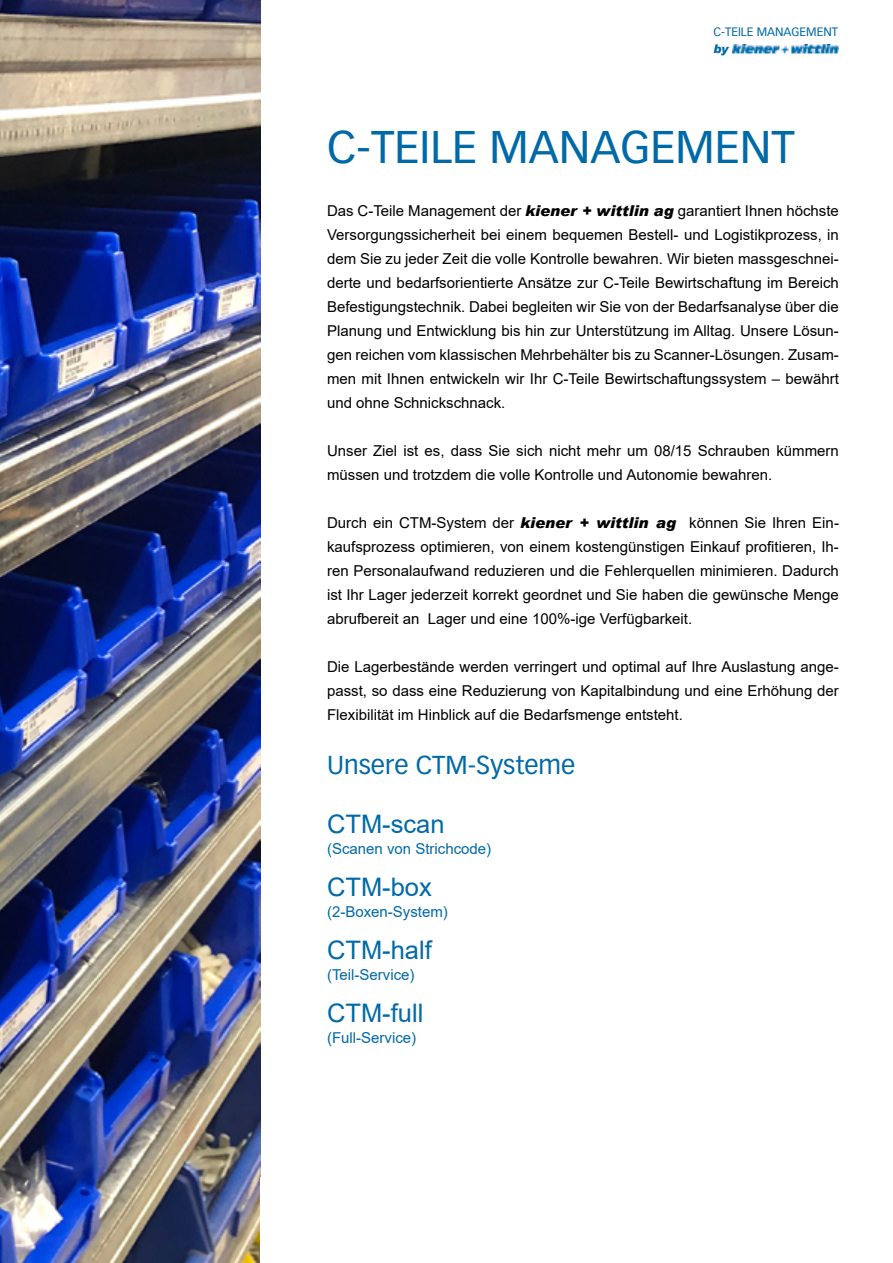
<style>
.page{position:relative;width:893px;height:1263px;background:#fff}
.page>*{position:absolute;margin:0;border:0;box-sizing:border-box;transform-origin:0 0}
.t1{font:45px "Vectora LT Pro";color:#0069a8}
.t2{font:25.5px "Arial";color:#0069a8}
.t3{font:25.5px "Vectora LT Pro";color:#0069a8}
.t4{font:15px/24px "Arial";color:#000;text-align:justify}
.t5{font:15px "Arial";color:#0069a8}
.t6{font:12px "Vectora LT Std";color:#0069a8}
.t7{font:italic 900 12px "Arial";color:#0069a8}
.s1{font-weight:900;font-style:italic}
</style>
<div class="page">
<img style="left:732px;top:45px;width:107px;height:9px">
<img style="left:0;top:0;width:260px;height:1263px">
<p class="t6" style="left:713px;top:25px;width:126px">C-TEILE MANAGEMENT</p>
<p class="t7" style="left:713px;top:41px;width:17px">by</p>
<h1 class="t1" style="left:327px;top:119px;width:469px">C-TEILE MANAGEMENT</h1>
<p class="t4" style="left:327px;top:199px;width:513px">Das C-Teile Management der <span class="s1">kiener + wittlin ag</span> garantiert Ihnen höchste Versorgungssicherheit bei einem bequemen Bestell- und Logistikprozess, in dem Sie zu jeder Zeit die volle Kontrolle bewahren. Wir bieten massgeschnei&shy;derte und bedarfsorientierte Ansätze zur C-Teile Bewirtschaftung im Bereich Befestigungstechnik. Dabei begleiten wir Sie von der Bedarfsanalyse über die Planung und Entwicklung bis hin zur Unterstützung im Alltag. Unsere Lösun&shy;gen reichen vom klassischen Mehrbehälter bis zu Scanner-Lösungen. Zusam&shy;men mit Ihnen entwickeln wir Ihr C-Teile Bewirtschaftungssystem – bewährt und ohne Schnickschnack.</p>
<p class="t4" style="left:327px;top:439px;width:513px">Unser Ziel ist es, dass Sie sich nicht mehr um 08/15 Schrauben kümmern müssen und trotzdem die volle Kontrolle und Autonomie bewahren.</p>
<p class="t4" style="left:327px;top:511px;width:513px">Durch ein CTM-System der <span class="s1">kiener + wittlin ag</span> können Sie Ihren Ein&shy;kaufsprozess optimieren, von einem kostengünstigen Einkauf profitieren, Ih&shy;ren Personalaufwand reduzieren und die Fehlerquellen minimieren. Dadurch ist Ihr Lager jederzeit korrekt geordnet und Sie haben die gewünsche Menge abrufbereit an Lager und eine 100%-ige Verfügbarkeit.</p>
<p class="t4" style="left:327px;top:655px;width:513px">Die Lagerbestände werden verringert und optimal auf Ihre Auslastung ange&shy;passt, so dass eine Reduzierung von Kapitalbindung und eine Erhöhung der Flexibilität im Hinblick auf die Bedarfsmenge entsteht.</p>
<h2 class="t3" style="left:327px;top:750px;width:250px">Unsere CTM-Systeme</h2>
<h2 class="t2" style="left:327px;top:806px;width:119px">CTM-scan</h2>
<p class="t5" style="left:327px;top:838px;width:166px">(Scanen von Strichcode)</p>
<h2 class="t2" style="left:327px;top:869px;width:106px">CTM-box</h2>
<p class="t5" style="left:327px;top:901px;width:122px">(2-Boxen-System)</p>
<h2 class="t2" style="left:327px;top:932px;width:106px">CTM-half</h2>
<p class="t5" style="left:327px;top:964px;width:89px">(Teil-Service)</p>
<h2 class="t2" style="left:327px;top:995px;width:98px">CTM-full</h2>
<p class="t5" style="left:327px;top:1027px;width:91px">(Full-Service)</p>
</div>
